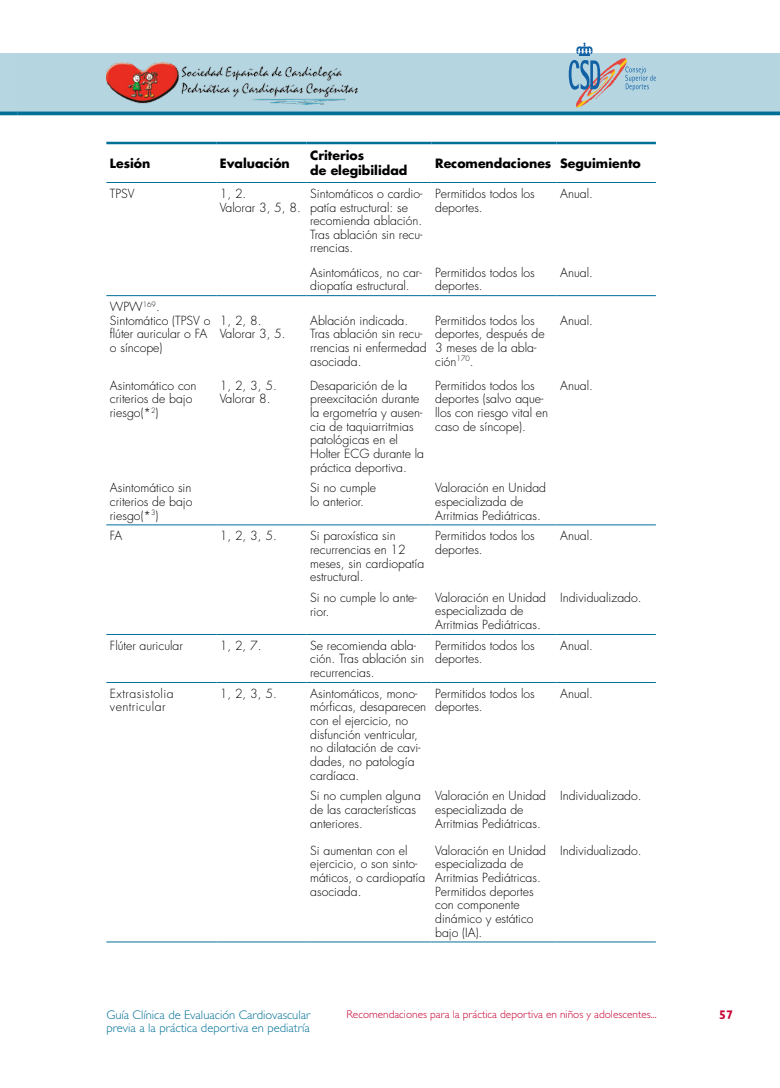
<style>
.page{position:relative;width:780px;height:1088px;background:#fff}
.page>*{position:absolute;margin:0;border:0;box-sizing:border-box;transform-origin:0 0}
.t1{font:300 12.5px/13.8px "Gill Sans Std";color:#007097}
.TABLA-CABECERA{font:700 12.5px/15px "Futura Std";color:#000}
.t2{font:700 12.5px "Gill Sans Std";color:#c70033}
.TABLA-PARRAFO-IZQUIE{font:300 12.25px/13.6px "Futura Std";color:#000}
.TABLA-PARRAFO-IZQUIE-2{font:300 12.25px "Futura Std";letter-spacing:.04em;color:#000}
.t3{font:300 11.25px "Gill Sans Std";color:#c70033}
</style>
<div class="page">
<div style="left:0;top:53px;width:18px;height:60px;background:#b6d6e1"></div>
<div style="left:18px;top:53px;width:762px;height:60px;background:#b5d5e1"></div>
<img style="left:106px;top:62px;width:251px;height:42px">
<svg style="left:568px;top:43px;width:88px;height:65px"></svg>
<hr style="left:0;top:112px;width:18px;height:3px;background:#007097">
<hr style="left:18px;top:112px;width:762px;height:3px;background:#007097">
<hr style="left:106px;top:295px;width:110px;height:1px;background:#007097">
<hr style="left:216px;top:295px;width:90px;height:1px;background:#007097">
<hr style="left:306px;top:295px;width:125px;height:1px;background:#007097">
<hr style="left:431px;top:295px;width:125px;height:1px;background:#007097">
<hr style="left:556px;top:295px;width:100px;height:1px;background:#007097">
<hr style="left:106px;top:524px;width:110px;height:1px;background:#007097">
<hr style="left:216px;top:524px;width:90px;height:1px;background:#007097">
<hr style="left:306px;top:524px;width:125px;height:1px;background:#007097">
<hr style="left:431px;top:524px;width:125px;height:1px;background:#007097">
<hr style="left:556px;top:524px;width:100px;height:1px;background:#007097">
<hr style="left:106px;top:634px;width:110px;height:1px;background:#007097">
<hr style="left:216px;top:634px;width:90px;height:1px;background:#007097">
<hr style="left:306px;top:634px;width:125px;height:1px;background:#007097">
<hr style="left:431px;top:634px;width:125px;height:1px;background:#007097">
<hr style="left:556px;top:634px;width:100px;height:1px;background:#007097">
<hr style="left:106px;top:682px;width:110px;height:1px;background:#007097">
<hr style="left:216px;top:682px;width:90px;height:1px;background:#007097">
<hr style="left:306px;top:682px;width:125px;height:1px;background:#007097">
<hr style="left:431px;top:682px;width:125px;height:1px;background:#007097">
<hr style="left:556px;top:682px;width:100px;height:1px;background:#007097">
<hr style="left:106px;top:941px;width:110px;height:1px;background:#007097">
<hr style="left:216px;top:941px;width:90px;height:1px;background:#007097">
<hr style="left:306px;top:941px;width:125px;height:1px;background:#007097">
<hr style="left:431px;top:941px;width:125px;height:1px;background:#007097">
<hr style="left:556px;top:941px;width:100px;height:1px;background:#007097">
<hr style="left:106px;top:142px;width:110px;height:2px;background:#007097">
<hr style="left:216px;top:142px;width:90px;height:2px;background:#007097">
<hr style="left:306px;top:142px;width:125px;height:2px;background:#007097">
<hr style="left:431px;top:142px;width:125px;height:2px;background:#007097">
<hr style="left:556px;top:142px;width:100px;height:2px;background:#007097">
<hr style="left:106px;top:182px;width:110px;height:1px;background:#007097">
<hr style="left:216px;top:182px;width:90px;height:1px;background:#007097">
<hr style="left:306px;top:182px;width:125px;height:1px;background:#007097">
<hr style="left:431px;top:182px;width:125px;height:1px;background:#007097">
<hr style="left:556px;top:182px;width:100px;height:1px;background:#007097">
<p class="TABLA-CABECERA" style="left:110px;top:156px;width:42px">Lesión</p>
<p class="TABLA-CABECERA" style="left:220px;top:156px;width:72px">Evaluación</p>
<p class="TABLA-CABECERA" style="left:310px;top:148px;width:99px">Criterios<br>de elegibilidad</p>
<p class="TABLA-CABECERA" style="left:435px;top:156px;width:118px">Recomendaciones</p>
<p class="TABLA-CABECERA" style="left:560px;top:156px;width:82px">Seguimiento</p>
<p class="TABLA-PARRAFO-IZQUIE" style="left:110px;top:187px;width:26px">TPSV</p>
<p class="TABLA-PARRAFO-IZQUIE" style="left:220px;top:187px;width:28px">1, 2.</p>
<p class="TABLA-PARRAFO-IZQUIE" style="left:220px;top:201px;width:83px">Valorar 3, 5, 8.</p>
<p class="TABLA-PARRAFO-IZQUIE" style="left:435px;top:187px;width:101px">Permitidos todos los deportes.</p>
<p class="TABLA-PARRAFO-IZQUIE" style="left:560px;top:187px;width:34px">Anual.</p>
<p class="TABLA-PARRAFO-IZQUIE" style="left:310px;top:187px;width:114px">Sintomáticos o cardio&shy;patía estructural: se recomienda ablación.<br>Tras ablación sin recu&shy;rrencias.</p>
<p class="TABLA-PARRAFO-IZQUIE" style="left:310px;top:266px;width:113px">Asintomáticos, no car&shy;diopatía estructural.</p>
<p class="TABLA-PARRAFO-IZQUIE" style="left:435px;top:266px;width:101px">Permitidos todos los deportes.</p>
<p class="TABLA-PARRAFO-IZQUIE" style="left:560px;top:266px;width:34px">Anual.</p>
<p class="TABLA-PARRAFO-IZQUIE" style="left:110px;top:300px;width:51px">WPW<sup>169</sup>.</p>
<p class="TABLA-PARRAFO-IZQUIE" style="left:110px;top:314px;width:102px">Sintomático (TPSV o flúter auricular o FA o síncope)</p>
<p class="TABLA-PARRAFO-IZQUIE" style="left:110px;top:379px;width:88px">Asintomático con criterios de bajo riesgo(*<sup>2</sup>)</p>
<p class="TABLA-PARRAFO-IZQUIE" style="left:220px;top:314px;width:43px">1, 2, 8.</p>
<p class="TABLA-PARRAFO-IZQUIE" style="left:220px;top:327px;width:67px">Valorar 3, 5.</p>
<p class="TABLA-PARRAFO-IZQUIE" style="left:220px;top:379px;width:58px">1, 2, 3, 5.<br>Valorar 8.</p>
<p class="TABLA-PARRAFO-IZQUIE" style="left:110px;top:481px;width:84px;text-align:justify">Asintomático sin criterios de bajo riesgo(*<sup>3</sup>)</p>
<p class="TABLA-PARRAFO-IZQUIE" style="left:310px;top:314px;width:118px">Ablación indicada.<br>Tras ablación sin recu&shy;rrencias ni enfermedad asociada.</p>
<p class="TABLA-PARRAFO-IZQUIE" style="left:310px;top:379px;width:115px">Desaparición de la preexcitación durante la ergometría y ausen&shy;cia de taquiarritmias patológicas en el<br>Holter ECG durante la práctica deportiva.</p>
<p class="TABLA-PARRAFO-IZQUIE" style="left:310px;top:481px;width:67px">Si no cumple lo anterior.</p>
<p class="TABLA-PARRAFO-IZQUIE" style="left:110px;top:529px;width:14px">FA</p>
<p class="TABLA-PARRAFO-IZQUIE" style="left:220px;top:529px;width:58px">1, 2, 3, 5.</p>
<p class="TABLA-PARRAFO-IZQUIE" style="left:310px;top:529px;width:115px">Si paroxística sin recurrencias en 12 meses, sin cardiopatía estructural.</p>
<p class="TABLA-PARRAFO-IZQUIE" style="left:310px;top:591px;width:108px">Si no cumple lo ante&shy;rior.</p>
<p class="TABLA-PARRAFO-IZQUIE" style="left:435px;top:314px;width:111px">Permitidos todos los deportes, después de<br>3 meses de la abla&shy;ción<sup>170</sup>.</p>
<p class="TABLA-PARRAFO-IZQUIE" style="left:435px;top:379px;width:114px">Permitidos todos los deportes (salvo aque&shy;llos con riesgo vital en caso de síncope).</p>
<p class="TABLA-PARRAFO-IZQUIE" style="left:435px;top:481px;width:112px">Valoración en Unidad especializada de<br>Arritmias Pediátricas.</p>
<p class="TABLA-PARRAFO-IZQUIE" style="left:435px;top:529px;width:101px">Permitidos todos los deportes.</p>
<p class="TABLA-PARRAFO-IZQUIE" style="left:435px;top:591px;width:112px">Valoración en Unidad especializada de<br>Arritmias Pediátricas.</p>
<p class="TABLA-PARRAFO-IZQUIE" style="left:560px;top:314px;width:34px">Anual.</p>
<p class="TABLA-PARRAFO-IZQUIE" style="left:560px;top:379px;width:34px">Anual.</p>
<p class="TABLA-PARRAFO-IZQUIE" style="left:560px;top:529px;width:34px">Anual.</p>
<p class="TABLA-PARRAFO-IZQUIE" style="left:560px;top:591px;width:83px">Individualizado.</p>
<p class="TABLA-PARRAFO-IZQUIE" style="left:110px;top:639px;width:74px">Flúter auricular</p>
<p class="TABLA-PARRAFO-IZQUIE" style="left:220px;top:639px;width:43px">1, 2, 7.</p>
<p class="TABLA-PARRAFO-IZQUIE" style="left:310px;top:639px;width:115px">Se recomienda abla&shy;ción. Tras ablación sin recurrencias.</p>
<p class="TABLA-PARRAFO-IZQUIE" style="left:435px;top:639px;width:101px">Permitidos todos los deportes.</p>
<p class="TABLA-PARRAFO-IZQUIE" style="left:560px;top:639px;width:34px">Anual.</p>
<p class="TABLA-PARRAFO-IZQUIE-2" style="left:110px;top:686px;width:65px">Extrasistolia</p>
<p class="TABLA-PARRAFO-IZQUIE-2" style="left:110px;top:699px;width:57px">ventricular</p>
<p class="TABLA-PARRAFO-IZQUIE" style="left:435px;top:687px;width:101px">Permitidos todos los deportes.</p>
<p class="TABLA-PARRAFO-IZQUIE" style="left:560px;top:687px;width:34px">Anual.</p>
<p class="TABLA-PARRAFO-IZQUIE" style="left:220px;top:687px;width:58px">1, 2, 3, 5.</p>
<p class="TABLA-PARRAFO-IZQUIE" style="left:310px;top:687px;width:117px">Asintomáticos, mono&shy;mórficas, desaparecen con el ejercicio, no disfunción ventricular, no dilatación de cavi&shy;dades, no patología cardíaca.</p>
<p class="TABLA-PARRAFO-IZQUIE" style="left:310px;top:789px;width:112px">Si no cumplen alguna de las características anteriores.</p>
<p class="TABLA-PARRAFO-IZQUIE" style="left:310px;top:844px;width:116px">Si aumentan con el ejercicio, o son sinto&shy;máticos, o cardiopatía asociada.</p>
<p class="TABLA-PARRAFO-IZQUIE" style="left:435px;top:789px;width:112px">Valoración en Unidad especializada de<br>Arritmias Pediátricas.</p>
<p class="TABLA-PARRAFO-IZQUIE" style="left:435px;top:844px;width:112px">Valoración en Unidad especializada de<br>Arritmias Pediátricas.</p>
<p class="TABLA-PARRAFO-IZQUIE" style="left:435px;top:885px;width:100px">Permitidos deportes con componente dinámico y estático bajo (IA).</p>
<p class="TABLA-PARRAFO-IZQUIE" style="left:560px;top:789px;width:83px">Individualizado.</p>
<p class="TABLA-PARRAFO-IZQUIE" style="left:560px;top:844px;width:83px">Individualizado.</p>
<p class="t1" style="left:106px;top:1007px;width:205px">Guía Clínica de Evaluación Cardiovascular previa a la práctica deportiva en pediatría</p>
<p class="t3" style="left:346px;top:1007px;width:312px">Recomendaciones para la práctica deportiva en niños y adolescentes...</p>
<p class="t2" style="left:719px;top:1007px;width:15px">57</p>
</div>
